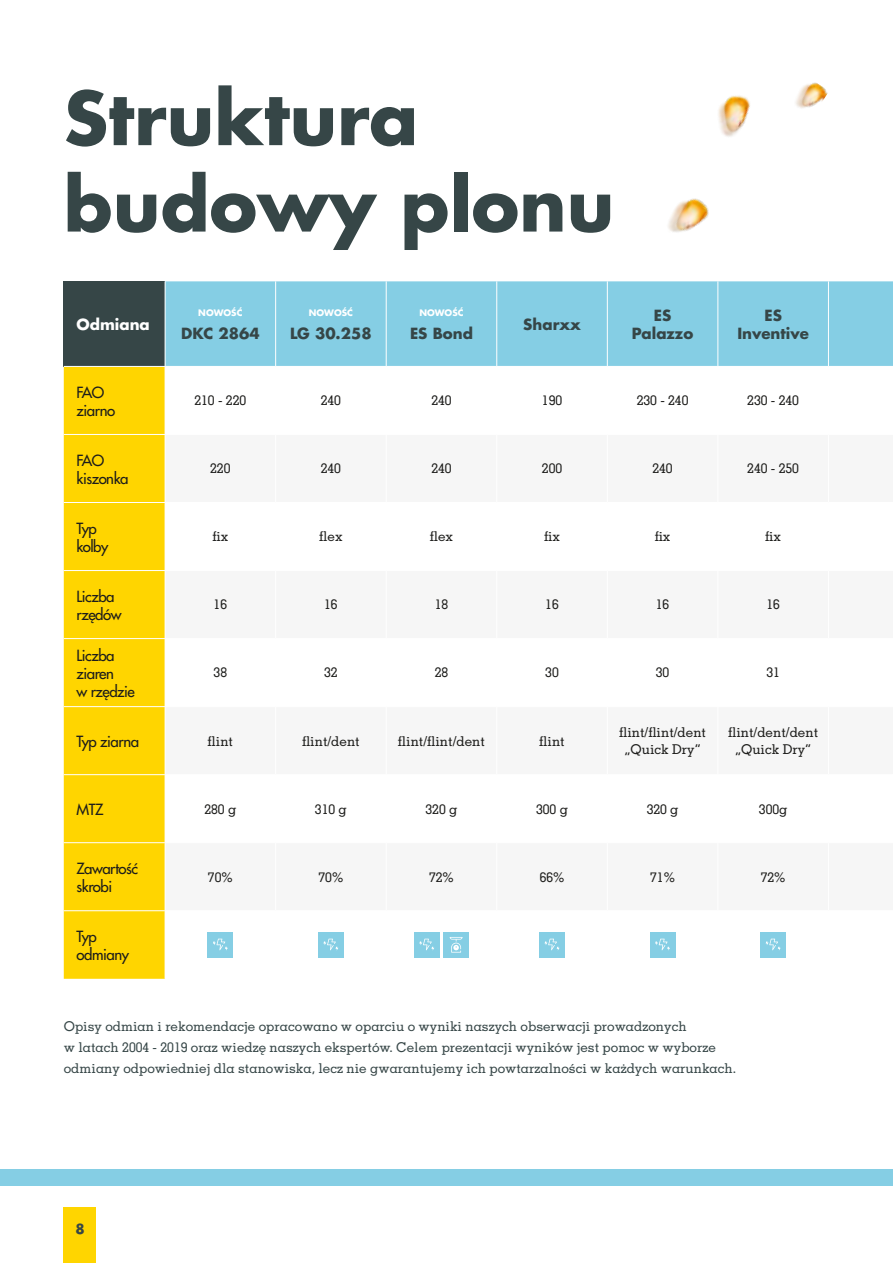
<style>
.page{position:relative;width:893px;height:1263px;background:#fff}
.page>*{position:absolute;margin:0;border:0;box-sizing:border-box;transform-origin:0 0}
.ODMIANA{font:700 72px/86.4px "Futura LT Pro";color:#364647}
.tab_lewo_biale{font:500 15px "Futura LT Pro";letter-spacing:-.03em;color:#1d1d1b}
.Table_Header{font:700 15px/18px "Futura LT Pro";color:#364647;text-align:center}
.Table_Header-2{font:700 15px "Futura LT Pro";color:#fff}
.Paragraph_Small_Dark{font:500 13.5px "Memphis LT Pro";color:#364647}
.tab_zw{font:500 13.5px "Memphis LT Pro";color:#1d1d1b}
.t1{font:700 13.5px "Futura LT Pro";color:#364647}
.Table_Header-3{font:700 8.7px "Futura LT Pro";color:#fff}
</style>
<div class="page">
<div style="left:64px;top:1207px;width:32px;height:56px;background:#ffd500"></div>
<div style="left:0;top:1170px;width:893px;height:16px;background:#85cee4"></div>
<div style="left:64px;top:281px;width:101px;height:85px;background:#364647"></div>
<div style="left:166px;top:281px;width:727px;height:85px;background:#85cee4"></div>
<div style="left:64px;top:367px;width:101px;height:612px;background:#ffd500"></div>
<hr style="left:275px;top:281px;width:1px;height:85px;background:#fff">
<hr style="left:386px;top:281px;width:1px;height:85px;background:#fff">
<hr style="left:496px;top:281px;width:1px;height:85px;background:#fff">
<hr style="left:607px;top:281px;width:1px;height:85px;background:#fff">
<hr style="left:717px;top:281px;width:1px;height:85px;background:#fff">
<hr style="left:828px;top:281px;width:1px;height:85px;background:#fff">
<hr style="left:64px;top:434px;width:101px;height:1px;background:#fff">
<hr style="left:64px;top:502px;width:101px;height:1px;background:#fff">
<hr style="left:64px;top:570px;width:101px;height:1px;background:#fff">
<hr style="left:64px;top:638px;width:101px;height:1px;background:#fff">
<hr style="left:64px;top:706px;width:101px;height:1px;background:#fff">
<hr style="left:64px;top:774px;width:101px;height:1px;background:#fff">
<hr style="left:64px;top:842px;width:101px;height:1px;background:#fff">
<hr style="left:64px;top:910px;width:101px;height:1px;background:#fff">
<div style="left:208px;top:932px;width:25px;height:25px;background:#85cee4"></div>
<svg style="left:213px;top:939px;width:15px;height:11px"></svg>
<div style="left:318px;top:932px;width:26px;height:25px;background:#85cee4"></div>
<svg style="left:323px;top:939px;width:15px;height:11px"></svg>
<div style="left:414px;top:932px;width:26px;height:25px;background:#85cee4"></div>
<svg style="left:419px;top:939px;width:15px;height:11px"></svg>
<div style="left:443px;top:932px;width:26px;height:25px;background:#85cee4"></div>
<svg style="left:450px;top:937px;width:13px;height:15px"></svg>
<div style="left:539px;top:932px;width:26px;height:25px;background:#85cee4"></div>
<svg style="left:545px;top:939px;width:14px;height:11px"></svg>
<div style="left:650px;top:932px;width:25px;height:25px;background:#85cee4"></div>
<svg style="left:655px;top:939px;width:15px;height:11px"></svg>
<div style="left:760px;top:932px;width:26px;height:25px;background:#85cee4"></div>
<svg style="left:766px;top:939px;width:15px;height:11px"></svg>
<img style="left:668px;top:82px;width:160px;height:150px">
<p class="ODMIANA" style="left:64px;top:73px;width:552px">Struktura budowy plonu</p>
<p class="Table_Header-2" style="left:77px;top:313px;width:75px">Odmiana</p>
<p class="Table_Header-3" style="left:198px;top:306px;width:46px">NOWOŚĆ</p>
<p class="Table_Header" style="left:181px;top:324px;width:80px">DKC 2864</p>
<p class="Table_Header-3" style="left:309px;top:306px;width:46px">NOWOŚĆ</p>
<p class="Table_Header" style="left:290px;top:324px;width:83px">LG 30.258</p>
<p class="Table_Header-3" style="left:419px;top:306px;width:46px">NOWOŚĆ</p>
<p class="Table_Header" style="left:410px;top:324px;width:64px">ES Bond</p>
<p class="Table_Header" style="left:523px;top:315px;width:59px">Sharxx</p>
<p class="Table_Header" style="left:654px;top:306px;width:19px">ES</p>
<p class="Table_Header" style="left:632px;top:324px;width:63px">Palazzo</p>
<p class="Table_Header" style="left:737px;top:306px;width:73px">ES<br>Inventive</p>
<p class="tab_lewo_biale" style="left:77px;top:381px;width:29px">FAO</p>
<p class="tab_lewo_biale" style="left:77px;top:399px;width:40px">ziarno</p>
<p class="tab_lewo_biale" style="left:77px;top:449px;width:29px">FAO</p>
<p class="tab_lewo_biale" style="left:77px;top:467px;width:53px">kiszonka</p>
<p class="tab_lewo_biale" style="left:77px;top:517px;width:22px">Typ</p>
<p class="tab_lewo_biale" style="left:77px;top:535px;width:33px">kolby</p>
<p class="tab_lewo_biale" style="left:77px;top:585px;width:40px">Liczba</p>
<p class="tab_lewo_biale" style="left:77px;top:603px;width:46px">rzędów</p>
<p class="tab_lewo_biale" style="left:77px;top:644px;width:40px">Liczba</p>
<p class="tab_lewo_biale" style="left:77px;top:662px;width:39px">ziaren</p>
<p class="tab_lewo_biale" style="left:77px;top:680px;width:60px">w rzędzie</p>
<p class="tab_zw" style="left:194px;top:392px;width:53px">210 - 220</p>
<p class="tab_zw" style="left:321px;top:392px;width:22px">240</p>
<p class="tab_zw" style="left:431px;top:392px;width:22px">240</p>
<p class="tab_zw" style="left:542px;top:392px;width:22px">190</p>
<p class="tab_zw" style="left:637px;top:392px;width:53px">230 - 240</p>
<p class="tab_zw" style="left:747px;top:392px;width:53px">230 - 240</p>
<p class="tab_zw" style="left:210px;top:460px;width:22px">220</p>
<p class="tab_zw" style="left:321px;top:460px;width:22px">240</p>
<p class="tab_zw" style="left:431px;top:460px;width:22px">240</p>
<p class="tab_zw" style="left:542px;top:460px;width:22px">200</p>
<p class="tab_zw" style="left:652px;top:460px;width:22px">240</p>
<p class="tab_zw" style="left:747px;top:460px;width:53px">240 - 250</p>
<p class="tab_zw" style="left:212px;top:528px;width:17px">fix</p>
<p class="tab_zw" style="left:319px;top:528px;width:25px">flex</p>
<p class="tab_zw" style="left:430px;top:528px;width:25px">flex</p>
<p class="tab_zw" style="left:544px;top:528px;width:17px">fix</p>
<p class="tab_zw" style="left:655px;top:528px;width:17px">fix</p>
<p class="tab_zw" style="left:765px;top:528px;width:17px">fix</p>
<p class="tab_zw" style="left:214px;top:596px;width:15px">16</p>
<p class="tab_zw" style="left:324px;top:596px;width:15px">16</p>
<p class="tab_zw" style="left:435px;top:596px;width:15px">18</p>
<p class="tab_zw" style="left:545px;top:596px;width:15px">16</p>
<p class="tab_zw" style="left:656px;top:596px;width:15px">16</p>
<p class="tab_zw" style="left:766px;top:596px;width:15px">16</p>
<p class="tab_zw" style="left:214px;top:664px;width:15px">38</p>
<p class="tab_zw" style="left:324px;top:664px;width:15px">32</p>
<p class="tab_zw" style="left:435px;top:664px;width:15px">28</p>
<p class="tab_zw" style="left:545px;top:664px;width:15px">30</p>
<p class="tab_zw" style="left:656px;top:664px;width:15px">30</p>
<p class="tab_zw" style="left:766px;top:664px;width:15px">31</p>
<p class="tab_lewo_biale" style="left:77px;top:730px;width:64px">Typ ziarna</p>
<p class="tab_zw" style="left:208px;top:732px;width:27px">flint</p>
<p class="tab_zw" style="left:302px;top:732px;width:59px">flint/dent</p>
<p class="tab_zw" style="left:398px;top:732px;width:88px">flint/flint/dent</p>
<p class="tab_zw" style="left:539px;top:732px;width:27px">flint</p>
<p class="tab_zw" style="left:619px;top:724px;width:88px">flint/flint/dent</p>
<p class="tab_zw" style="left:624px;top:740px;width:78px">„Quick Dry”</p>
<p class="tab_zw" style="left:728px;top:724px;width:91px">flint/dent/dent</p>
<p class="tab_zw" style="left:735px;top:740px;width:78px">„Quick Dry”</p>
<p class="tab_lewo_biale" style="left:77px;top:798px;width:28px">MTZ</p>
<p class="tab_zw" style="left:204px;top:800px;width:33px">280 g</p>
<p class="tab_zw" style="left:315px;top:800px;width:33px">310 g</p>
<p class="tab_zw" style="left:426px;top:800px;width:33px">320 g</p>
<p class="tab_zw" style="left:536px;top:800px;width:33px">300 g</p>
<p class="tab_zw" style="left:647px;top:800px;width:33px">320 g</p>
<p class="tab_zw" style="left:759px;top:800px;width:30px">300g</p>
<p class="tab_lewo_biale" style="left:77px;top:857px;width:63px">Zawartość</p>
<p class="tab_lewo_biale" style="left:77px;top:875px;width:37px">skrobi</p>
<p class="tab_lewo_biale" style="left:77px;top:925px;width:22px">Typ</p>
<p class="tab_lewo_biale" style="left:77px;top:943px;width:54px">odmiany</p>
<p class="tab_zw" style="left:208px;top:868px;width:26px">70%</p>
<p class="tab_zw" style="left:319px;top:868px;width:26px">70%</p>
<p class="tab_zw" style="left:429px;top:868px;width:26px">72%</p>
<p class="tab_zw" style="left:540px;top:868px;width:26px">66%</p>
<p class="tab_zw" style="left:650px;top:868px;width:26px">71%</p>
<p class="tab_zw" style="left:761px;top:868px;width:26px">72%</p>
<p class="Paragraph_Small_Dark" style="left:64px;top:1018px;width:624px">Opisy odmian i rekomendacje opracowano w oparciu o wyniki naszych obserwacji prowadzonych</p>
<p class="Paragraph_Small_Dark" style="left:64px;top:1039px;width:654px">w latach 2004 - 2019 oraz wiedzę naszych ekspertów. Celem prezentacji wyników jest pomoc w wyborze</p>
<p class="Paragraph_Small_Dark" style="left:64px;top:1060px;width:674px">odmiany odpowiedniej dla stanowiska, lecz nie gwarantujemy ich powtarzalności w każdych warunkach.</p>
<p class="t1" style="left:75px;top:1219px;width:11px">8</p>
</div>
